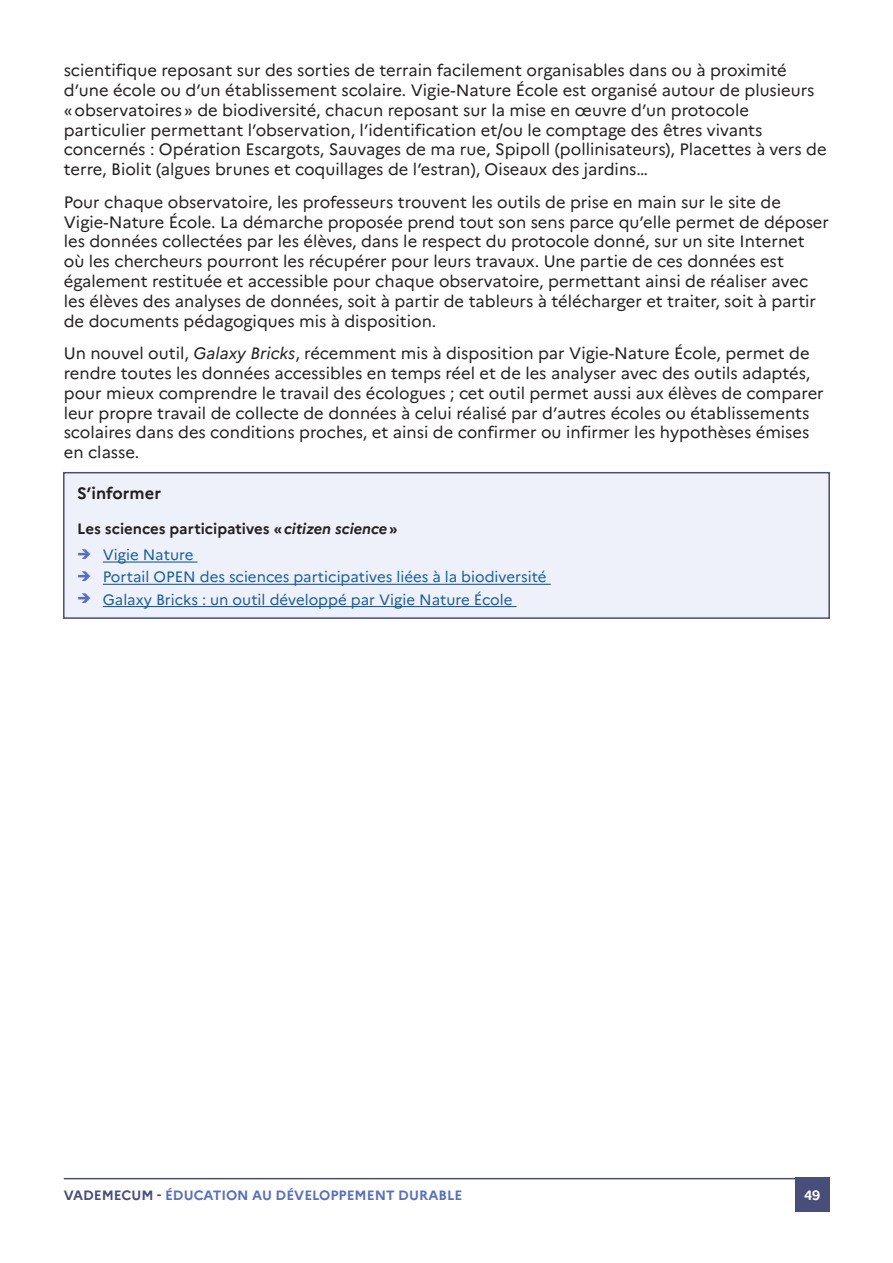
<style>
.page{position:relative;width:893px;height:1263px;background:#fff}
.page>*{position:absolute;margin:0;border:0;box-sizing:border-box;transform-origin:0 0}
.t1{font:16.5px/19.8px "Marianne";color:#231f20}
.Encadré_texte_titres{font:700 16.5px "Marianne";color:#231f20}
.t2{font:15px "Marianne";color:#175d9e}
.Encadré_Texte{font:700 15px "Marianne";color:#231f20}
.t3{font:700 13.5px "Marianne";color:#5770be}
.t4{font:700 13.5px "Marianne";color:#fff}
.s1{font-style:italic}
.s2{color:#5770be}
.s3{color:#484d7a}
</style>
<div class="page">
<hr style="left:64px;top:1178px;width:765px;height:1px;background:#484d7a">
<div style="left:795px;top:1178px;width:34px;height:34px;background:#484d7a"></div>
<div style="left:64px;top:473px;width:765px;height:145px;background:#eef1f9"></div>
<hr style="left:103px;top:561px;width:94px;height:2px;background:#175d9e">
<hr style="left:103px;top:584px;width:448px;height:1px;background:#175d9e">
<hr style="left:103px;top:606px;width:413px;height:1px;background:#175d9e">
<div style="left:63px;top:472px;width:767px;height:147px;border:2px solid #484d7a"></div>
<p class="t1" style="left:64px;top:60px;width:764px">scientifique reposant sur des sorties de terrain facilement organisables dans ou à proximité d’une école ou d’un établissement scolaire. Vigie-Nature École est organisé autour de plusieurs «observatoires» de biodiversité, chacun reposant sur la mise en œuvre d’un protocole particulier permettant l’observation, l’identification et/ou le comptage des êtres vivants concernés : Opération Escargots, Sauvages de ma rue, Spipoll (pollinisateurs), Placettes à vers de terre, Biolit (algues brunes et coquillages de l’estran), Oiseaux des jardins…</p>
<p class="t1" style="left:64px;top:192px;width:767px">Pour chaque observatoire, les professeurs trouvent les outils de prise en main sur le site de Vigie-Nature École. La démarche proposée prend tout son sens parce qu’elle permet de déposer les données collectées par les élèves, dans le respect du protocole donné, sur un site Internet où les chercheurs pourront les récupérer pour leurs travaux. Une partie de ces données est également restituée et accessible pour chaque observatoire, permettant ainsi de réaliser avec les élèves des analyses de données, soit à partir de tableurs à télécharger et traiter, soit à partir de documents pédagogiques mis à disposition.</p>
<p class="t1" style="left:64px;top:343px;width:762px">Un nouvel outil, <span class="s1">Galaxy Bricks</span>, récemment mis à disposition par Vigie-Nature École, permet de rendre toutes les données accessibles en temps réel et de les analyser avec des outils adaptés, pour mieux comprendre le travail des écologues ; cet outil permet aussi aux élèves de comparer leur propre travail de collecte de données à celui réalisé par d’autres écoles ou établissements scolaires dans des conditions proches, et ainsi de confirmer ou infirmer les hypothèses émises en classe.</p>
<p class="Encadré_texte_titres" style="left:77px;top:483px;width:85px">S’informer</p>
<p class="Encadré_Texte" style="left:77px;top:519px;width:322px">Les sciences participatives «<span class="s1">citizen science</span>»</p>
<p class="t2" style="left:77px;top:546px;width:118px"><span class="s2">➔</span> Vigie Nature</p>
<p class="t2" style="left:77px;top:568px;width:471px"><span class="s2">➔</span> Portail OPEN des sciences participatives liées à la biodiversité</p>
<p class="t2" style="left:77px;top:590px;width:437px"><span class="s2">➔</span> Galaxy Bricks : un outil développé par Vigie Nature École</p>
<p class="t3" style="left:64px;top:1187px;width:400px"><span class="s3">VADEMECUM -</span> ÉDUCATION AU DÉVELOPPEMENT DURABLE</p>
<p class="t4" style="left:804px;top:1187px;width:18px">49</p>
</div>
